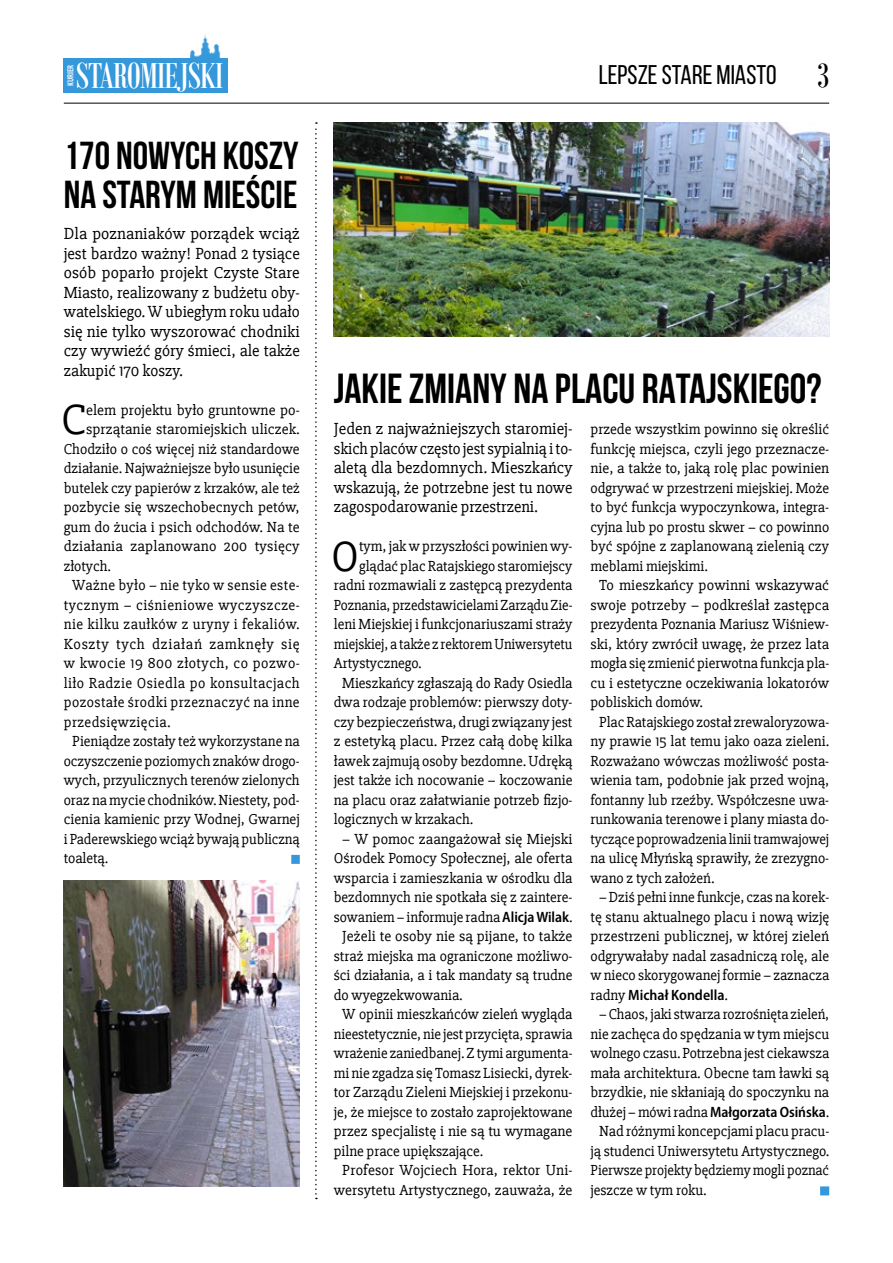
<style>
.page{position:relative;width:893px;height:1263px;background:#fff}
.page>*{position:absolute;margin:0;border:0;box-sizing:border-box;transform-origin:0 0}
.t1{font:44.25px "Slabo 27 px";color:#000}
.t2{font:700 42px "Bebas Neue";color:#000}
.t3{font:700 39px/39px "Bebas Neue";color:#000}
.t4{font:39px "Bodoni MT Condensed";letter-spacing:-.025em;color:#fff}
.t5{font:27px "Bebas Neue";color:#000}
.t6{font:16.5px/19.5px "Slabo 27 px";color:#000;text-align:justify}
.t7{font:15px/19.5px "Slabo 27 px";color:#000;text-align:center}
.t8{font:15px "Slabo 27 px";letter-spacing:.03em;color:#000}
.t9{font:15px "Slabo 27 px";letter-spacing:.045em;color:#000}
.t10{font:600 semi-condensed 15px "Myriad Pro";color:#000}
.t11{font:600 condensed 9px "Myriad Pro";letter-spacing:-.005em;color:#fff}
.s1{font-family:"Bodoni MT Condensed";font-size:36px}
.s2{font-family:"Slabo 27 px";font-weight:400;font-stretch:normal}
.s3{font-family:"Myriad Pro";font-weight:600;font-stretch:semi-condensed}
</style>
<div class="page">
<hr style="left:64px;top:103px;width:765px;height:1px;background:#000">
<img style="left:334px;top:122px;width:495px;height:215px">
<img style="left:64px;top:880px;width:236px;height:306px">
<img style="left:189px;top:35px;width:32px;height:24px">
<div style="left:64px;top:59px;width:164px;height:34px;background:#3498db"></div>
<svg style="left:315px;top:122px;width:2px;height:1077px"></svg>
<div style="left:820px;top:1186px;width:9px;height:9px;background:#3498db"></div>
<div style="left:291px;top:855px;width:9px;height:9px;background:#3498db"></div>
<p class="t11" style="left:66px;top:86px;width:23px;rotate:-90deg">KURIER</p>
<h3 class="t4" style="left:76px;top:52px;width:149px">STAROMIEJSKI</h3>
<h3 class="t5" style="left:599px;top:60px;width:232px">LEPSZE STARE MIASTO <span class="s1">3</span></h3>
<h3 class="t3" style="left:64px;top:135px;width:236px">170 NOWYCH KOSZY<br>NA STARYM MIEŚCIE</h3>
<p class="t6" style="left:64px;top:224px;width:238px">Dla poznaniaków porządek wciąż jest bardzo ważny! Ponad 2 tysiące osób poparło projekt Czyste Stare Miasto, realizowany z budżetu oby&shy;watelskiego. W ubiegłym roku udało się nie tylko wyszorować chodniki czy wywieźć góry śmieci, ale także zakupić 170 koszy.</p>
<h1 class="t1" style="left:62px;top:394px;width:26px">C</h1>
<p class="t7" style="left:86px;top:400px;width:215px">elem projektu było gruntowne po-</p>
<p class="t7" style="left:86px;top:419px;width:215px">sprzątanie staromiejskich uliczek.</p>
<p class="t7" style="left:64px;top:439px;width:237px">Chodziło o coś więcej niż standardowe</p>
<p class="t7" style="left:64px;top:458px;width:237px">działanie. Najważniejsze było usunięcie</p>
<p class="t7" style="left:64px;top:478px;width:237px">butelek czy papierów z krzaków, ale też</p>
<p class="t7" style="left:64px;top:497px;width:237px">pozbycie się wszechobecnych petów,</p>
<p class="t7" style="left:64px;top:517px;width:237px">gum do żucia i psich odchodów. Na te</p>
<p class="t7" style="left:64px;top:536px;width:237px">działania zaplanowano 200 tysięcy</p>
<p class="t7" style="left:64px;top:556px;width:49px">złotych.</p>
<p class="t8" style="left:72px;top:577px;width:229px">Ważne było – nie tyko w sensie este-</p>
<p class="t8" style="left:64px;top:596px;width:237px">tycznym – ciśnieniowe wyczyszcze-</p>
<p class="t8" style="left:64px;top:616px;width:237px">nie kilku zaułków z uryny i fekaliów.</p>
<p class="t9" style="left:64px;top:635px;width:237px">Koszty tych działań zamknęły się</p>
<p class="t8" style="left:64px;top:655px;width:237px">w kwocie 19 800 złotych, co pozwo-</p>
<p class="t8" style="left:64px;top:674px;width:237px">liło Radzie Osiedla po konsultacjach</p>
<p class="t8" style="left:64px;top:694px;width:237px">pozostałe środki przeznaczyć na inne</p>
<p class="t8" style="left:64px;top:713px;width:108px">przedsięwzięcia.</p>
<p class="t7" style="left:72px;top:731px;width:229px">Pieniądze zostały też wykorzystane na</p>
<p class="t7" style="left:64px;top:751px;width:237px">oczyszczenie poziomych znaków drogo-</p>
<p class="t7" style="left:64px;top:770px;width:237px">wych, przyulicznych terenów zielonych</p>
<p class="t7" style="left:64px;top:790px;width:237px">oraz na mycie chodników. Niestety, pod-</p>
<p class="t7" style="left:64px;top:809px;width:237px">cienia kamienic przy Wodnej, Gwarnej</p>
<p class="t7" style="left:64px;top:829px;width:237px">i Paderewskiego wciąż bywają publiczną</p>
<p class="t7" style="left:64px;top:848px;width:46px">toaletą.</p>
<h2 class="t2" style="left:334px;top:365px;width:489px">JAKIE ZMIANY NA PLACU RATAJSKIEGO?</h2>
<p class="t6" style="left:334px;top:419px;width:240px">Jeden z najważniejszych staromiej&shy;skich placów często jest sypialnią i to&shy;aletą dla bezdomnych. Mieszkańcy wskazują, że potrzebne jest tu nowe zagospodarowanie przestrzeni.</p>
<h1 class="t1" style="left:331px;top:530px;width:29px">O</h1>
<p class="t7" style="left:359px;top:536px;width:215px">tym, jak w przyszłości powinien wy-</p>
<p class="t7" style="left:590px;top:419px;width:240px">przede wszystkim powinno się określić</p>
<p class="t7" style="left:590px;top:439px;width:240px">funkcję miejsca, czyli jego przeznacze-</p>
<p class="t7" style="left:590px;top:458px;width:240px">nie, a także to, jaką rolę plac powinien</p>
<p class="t7" style="left:590px;top:478px;width:240px">odgrywać w przestrzeni miejskiej. Może</p>
<p class="t7" style="left:590px;top:497px;width:240px">to być funkcja wypoczynkowa, integra-</p>
<p class="t7" style="left:590px;top:517px;width:240px">cyjna lub po prostu skwer – co powinno</p>
<p class="t7" style="left:590px;top:536px;width:240px">być spójne z zaplanowaną zielenią czy</p>
<p class="t7" style="left:590px;top:556px;width:119px">meblami miejskimi.</p>
<p class="t7" style="left:599px;top:575px;width:232px">To mieszkańcy powinni wskazywać</p>
<p class="t7" style="left:590px;top:595px;width:240px">swoje potrzeby – podkreślał zastępca</p>
<p class="t7" style="left:590px;top:614px;width:240px">prezydenta Poznania Mariusz Wiśniew-</p>
<p class="t7" style="left:590px;top:634px;width:240px">ski, który zwrócił uwagę, że przez lata</p>
<p class="t7" style="left:590px;top:653px;width:240px">mogła się zmienić pierwotna funkcja pla-</p>
<p class="t7" style="left:590px;top:673px;width:240px">cu i estetyczne oczekiwania lokatorów</p>
<p class="t7" style="left:590px;top:692px;width:114px">pobliskich domów.</p>
<p class="t7" style="left:599px;top:712px;width:232px">Plac Ratajskiego został zrewaloryzowa-</p>
<p class="t7" style="left:590px;top:731px;width:240px">ny prawie 15 lat temu jako oaza zieleni.</p>
<p class="t7" style="left:590px;top:751px;width:240px">Rozważano wówczas możliwość posta-</p>
<p class="t7" style="left:590px;top:770px;width:240px">wienia tam, podobnie jak przed wojną,</p>
<p class="t7" style="left:590px;top:790px;width:240px">fontanny lub rzeźby. Współczesne uwa-</p>
<p class="t7" style="left:590px;top:809px;width:240px">runkowania terenowe i plany miasta do-</p>
<p class="t7" style="left:590px;top:829px;width:240px">tyczące poprowadzenia linii tramwajowej</p>
<p class="t7" style="left:590px;top:848px;width:240px">na ulicę Młyńską sprawiły, że zrezygno-</p>
<p class="t7" style="left:590px;top:868px;width:125px">wano z tych założeń.</p>
<p class="t7" style="left:590px;top:887px;width:240px">– Dziś pełni inne funkcje, czas na korek&shy;tę stanu aktualnego placu i nową wizję przestrzeni publicznej, w której zieleń odgrywałaby nadal zasadniczą rolę, ale w nieco skorygowanej formie – zaznacza</p>
<p class="t10" style="left:590px;top:986px;width:139px"><span class="s2">radny</span> Michał Kondella<span class="s2">.</span></p>
<p class="t7" style="left:599px;top:1004px;width:232px">– Chaos, jaki stwarza rozrośnięta zieleń,</p>
<p class="t7" style="left:590px;top:1024px;width:240px">nie zachęca do spędzania w tym miejscu</p>
<p class="t7" style="left:590px;top:1043px;width:240px">wolnego czasu. Potrzebna jest ciekawsza</p>
<p class="t7" style="left:590px;top:1063px;width:240px">mała architektura. Obecne tam ławki są</p>
<p class="t7" style="left:590px;top:1082px;width:240px">brzydkie, nie skłaniają do spoczynku na</p>
<p class="t7" style="left:590px;top:1102px;width:240px">dłużej – mówi radna <span class="s3">Małgorzata Osińska</span>.</p>
<p class="t7" style="left:599px;top:1121px;width:232px">Nad różnymi koncepcjami placu pracu-</p>
<p class="t7" style="left:590px;top:1141px;width:240px">ją studenci Uniwersytetu Artystycznego.</p>
<p class="t7" style="left:590px;top:1160px;width:240px">Pierwsze projekty będziemy mogli poznać</p>
<p class="t7" style="left:590px;top:1180px;width:118px">jeszcze w tym roku.</p>
<p class="t7" style="left:359px;top:556px;width:215px">glądać plac Ratajskiego staromiejscy</p>
<p class="t7" style="left:334px;top:575px;width:240px">radni rozmawiali z zastępcą prezydenta</p>
<p class="t7" style="left:334px;top:595px;width:240px">Poznania, przedstawicielami Zarządu Zie-</p>
<p class="t7" style="left:334px;top:614px;width:240px">leni Miejskiej i funkcjonariuszami straży</p>
<p class="t7" style="left:334px;top:634px;width:240px">miejskiej, a także z rektorem Uniwersytetu</p>
<p class="t7" style="left:334px;top:653px;width:89px">Artystycznego.</p>
<p class="t7" style="left:342px;top:673px;width:232px">Mieszkańcy zgłaszają do Rady Osiedla</p>
<p class="t7" style="left:334px;top:692px;width:240px">dwa rodzaje problemów: pierwszy doty-</p>
<p class="t7" style="left:334px;top:712px;width:240px">czy bezpieczeństwa, drugi związany jest</p>
<p class="t7" style="left:334px;top:731px;width:240px">z estetyką placu. Przez całą dobę kilka</p>
<p class="t7" style="left:334px;top:751px;width:240px">ławek zajmują osoby bezdomne. Udręką</p>
<p class="t7" style="left:334px;top:770px;width:240px">jest także ich nocowanie – koczowanie</p>
<p class="t7" style="left:334px;top:790px;width:240px">na placu oraz załatwianie potrzeb fizjo-</p>
<p class="t7" style="left:334px;top:809px;width:141px">logicznych w krzakach.</p>
<p class="t7" style="left:342px;top:829px;width:232px">– W pomoc zaangażował się Miejski</p>
<p class="t7" style="left:334px;top:848px;width:240px">Ośrodek Pomocy Społecznej, ale oferta</p>
<p class="t7" style="left:334px;top:868px;width:240px">wsparcia i zamieszkania w ośrodku dla</p>
<p class="t7" style="left:334px;top:887px;width:240px">bezdomnych nie spotkała się z zaintere-</p>
<p class="t7" style="left:334px;top:907px;width:240px">sowaniem – informuje radna <span class="s3">Alicja Wilak</span>.</p>
<p class="t7" style="left:342px;top:926px;width:232px">Jeżeli te osoby nie są pijane, to także</p>
<p class="t7" style="left:334px;top:946px;width:240px">straż miejska ma ograniczone możliwo-</p>
<p class="t7" style="left:334px;top:965px;width:240px">ści działania, a i tak mandaty są trudne</p>
<p class="t7" style="left:334px;top:985px;width:130px">do wyegzekwowania.</p>
<p class="t7" style="left:342px;top:1004px;width:232px">W opinii mieszkańców zieleń wygląda</p>
<p class="t7" style="left:334px;top:1024px;width:240px">nieestetycznie, nie jest przycięta, sprawia</p>
<p class="t7" style="left:334px;top:1043px;width:240px">wrażenie zaniedbanej. Z tymi argumenta-</p>
<p class="t7" style="left:334px;top:1063px;width:240px">mi nie zgadza się Tomasz Lisiecki, dyrek-</p>
<p class="t7" style="left:334px;top:1082px;width:240px">tor Zarządu Zieleni Miejskiej i przekonu-</p>
<p class="t7" style="left:334px;top:1102px;width:240px">je, że miejsce to zostało zaprojektowane</p>
<p class="t7" style="left:334px;top:1121px;width:240px">przez specjalistę i nie są tu wymagane</p>
<p class="t7" style="left:334px;top:1141px;width:151px">pilne prace upiększające.</p>
<p class="t7" style="left:342px;top:1160px;width:232px">Profesor Wojciech Hora, rektor Uni-</p>
<p class="t7" style="left:334px;top:1180px;width:240px">wersytetu Artystycznego, zauważa, że</p>
</div>
